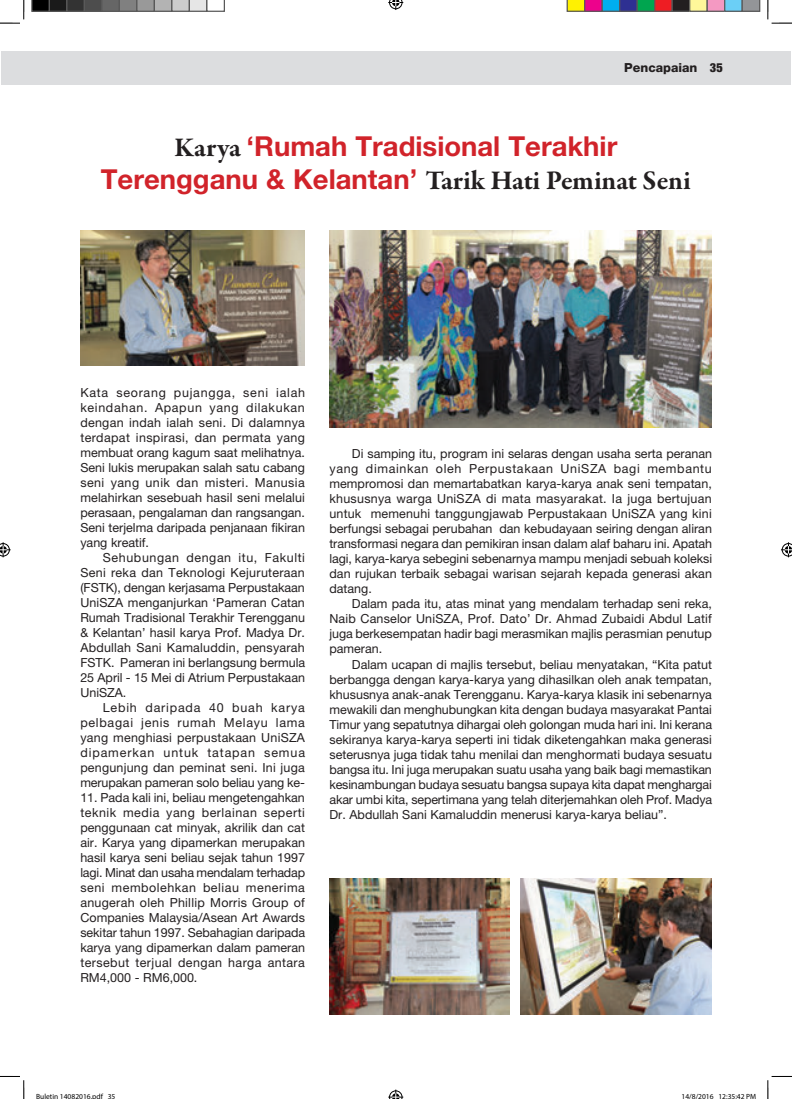
<style>
.page{position:relative;width:792px;height:1099px;background:#fff}
.page>*{position:absolute;margin:0;border:0;box-sizing:border-box;transform-origin:0 0}
.t1{font:700 27.5px/33px "Helvetica Neue LT Pro";color:#d1232a;text-align:center}
.t2{font:12.5px/15px "Helvetica Neue LT Pro";color:#231f20;text-align:justify}
.t3{font:800 12.5px "Helvetica Neue LT Pro";color:#231f20}
.t4{font:7.5px "Myriad Pro";color:#000}
.s1{font-weight:900;font-stretch:condensed}
.s2{font-family:"Garamond Premr Pro";color:#231f20}
</style>
<div class="page">
<div style="left:1px;top:51px;width:789px;height:34px;background:#dcdddf"></div>
<img style="left:80px;top:230px;width:225px;height:135px">
<img style="left:521px;top:878px;width:191px;height:135px">
<img style="left:329px;top:878px;width:180px;height:135px">
<img style="left:329px;top:230px;width:383px;height:197px">
<svg style="left:0;top:0;width:25px;height:24px"></svg>
<svg style="left:0;top:1075px;width:25px;height:23px"></svg>
<svg style="left:767px;top:0;width:25px;height:24px"></svg>
<svg style="left:767px;top:1075px;width:25px;height:23px"></svg>
<svg style="left:388px;top:0;width:15px;height:10px"></svg>
<svg style="left:388px;top:1089px;width:15px;height:9px"></svg>
<svg style="left:0;top:542px;width:11px;height:15px"></svg>
<svg style="left:781px;top:542px;width:11px;height:15px"></svg>
<svg style="left:31px;top:0;width:194px;height:12px;background:#787878"></svg>
<svg style="left:567px;top:0;width:193px;height:12px;background:#847b79"></svg>
<p class="t3" style="left:624px;top:60px;width:100px">Pencapaian <span class="s1">35</span></p>
<h1 class="t1" style="left:101px;top:129px;width:591px"><span class="s2">Karya</span> ‘Rumah Tradisional Terakhir<br>Terengganu &amp; Kelantan’ <span class="s2">Tarik Hati Peminat Seni</span></h1>
<p class="t2" style="left:80px;top:384px;width:226px">Kata seorang pujangga, seni ialah keindahan. Apapun yang dilakukan dengan indah ialah seni. Di dalamnya terdapat inspirasi, dan permata yang membuat orang kagum saat melihatnya.<br>Seni lukis merupakan salah satu cabang seni yang unik dan misteri. Manusia melahirkan sesebuah hasil seni melalui perasaan, pengalaman dan rangsangan.<br>Seni terjelma daripada penjanaan fikiran yang kreatif.</p>
<p class="t2" style="left:80px;top:549px;width:226px;text-indent:22px">Sehubungan dengan itu, Fakulti Seni reka dan Teknologi Kejuruteraan (FSTK), dengan kerjasama Perpustakaan UniSZA menganjurkan ‘Pameran Catan Rumah Tradisional Terakhir Terengganu &amp; Kelantan’ hasil karya Prof. Madya Dr.<br>Abdullah Sani Kamaluddin, pensyarah FSTK. Pameran ini berlangsung bermula 25 April - 15 Mei di Atrium Perpustakaan UniSZA.</p>
<p class="t2" style="left:80px;top:699px;width:226px;text-indent:22px">Lebih daripada 40 buah karya pelbagai jenis rumah Melayu lama yang menghiasi perpustakaan UniSZA dipamerkan untuk tatapan semua pengunjung dan peminat seni. Ini juga merupakan pameran solo beliau yang ke-</p>
<p class="t2" style="left:80px;top:789px;width:226px">11. Pada kali ini, beliau mengetengahkan teknik media yang berlainan seperti penggunaan cat minyak, akrilik dan cat air. Karya yang dipamerkan merupakan hasil karya seni beliau sejak tahun 1997 lagi. Minat dan usaha mendalam terhadap seni membolehkan beliau menerima anugerah oleh Phillip Morris Group of Companies Malaysia/Asean Art Awards sekitar tahun 1997. Sebahagian daripada karya yang dipamerkan dalam pameran tersebut terjual dengan harga antara RM4,000 - RM6,000.</p>
<p class="t2" style="left:329px;top:446px;width:384px;text-indent:22px">Di samping itu, program ini selaras dengan usaha serta peranan yang dimainkan oleh Perpustakaan UniSZA bagi membantu mempromosi dan memartabatkan karya-karya anak seni tempatan, khususnya warga UniSZA di mata masyarakat. Ia juga bertujuan untuk memenuhi tanggungjawab Perpustakaan UniSZA yang kini berfungsi sebagai perubahan dan kebudayaan seiring dengan aliran transformasi negara dan pemikiran insan dalam alaf baharu ini. Apatah lagi, karya-karya sebegini sebenarnya mampu menjadi sebuah koleksi dan rujukan terbaik sebagai warisan sejarah kepada generasi akan datang.</p>
<p class="t2" style="left:329px;top:596px;width:384px;text-indent:22px">Dalam pada itu, atas minat yang mendalam terhadap seni reka, Naib Canselor UniSZA, Prof. Dato’ Dr. Ahmad Zubaidi Abdul Latif juga berkesempatan hadir bagi merasmikan majlis perasmian penutup pameran.</p>
<p class="t2" style="left:329px;top:656px;width:384px;text-indent:22px">Dalam ucapan di majlis tersebut, beliau menyatakan, “Kita patut berbangga dengan karya-karya yang dihasilkan oleh anak tempatan, khususnya anak-anak Terengganu. Karya-karya klasik ini sebenarnya mewakili dan menghubungkan kita dengan budaya masyarakat Pantai Timur yang sepatutnya dihargai oleh golongan muda hari ini. Ini kerana sekiranya karya-karya seperti ini tidak diketengahkan maka generasi seterusnya juga tidak tahu menilai dan menghormati budaya sesuatu bangsa itu. Ini juga merupakan suatu usaha yang baik bagi memastikan kesinambungan budaya sesuatu bangsa supaya kita dapat menghargai akar umbi kita, sepertimana yang telah diterjemahkan oleh Prof. Madya Dr. Abdullah Sani Kamaluddin menerusi karya-karya beliau”.</p>
<p class="t4" style="left:36px;top:1091px;width:81px">Buletin 14082016.pdf 35</p>
<p class="t4" style="left:682px;top:1091px;width:76px">14/8/2016 12:35:42 PM</p>
</div>
